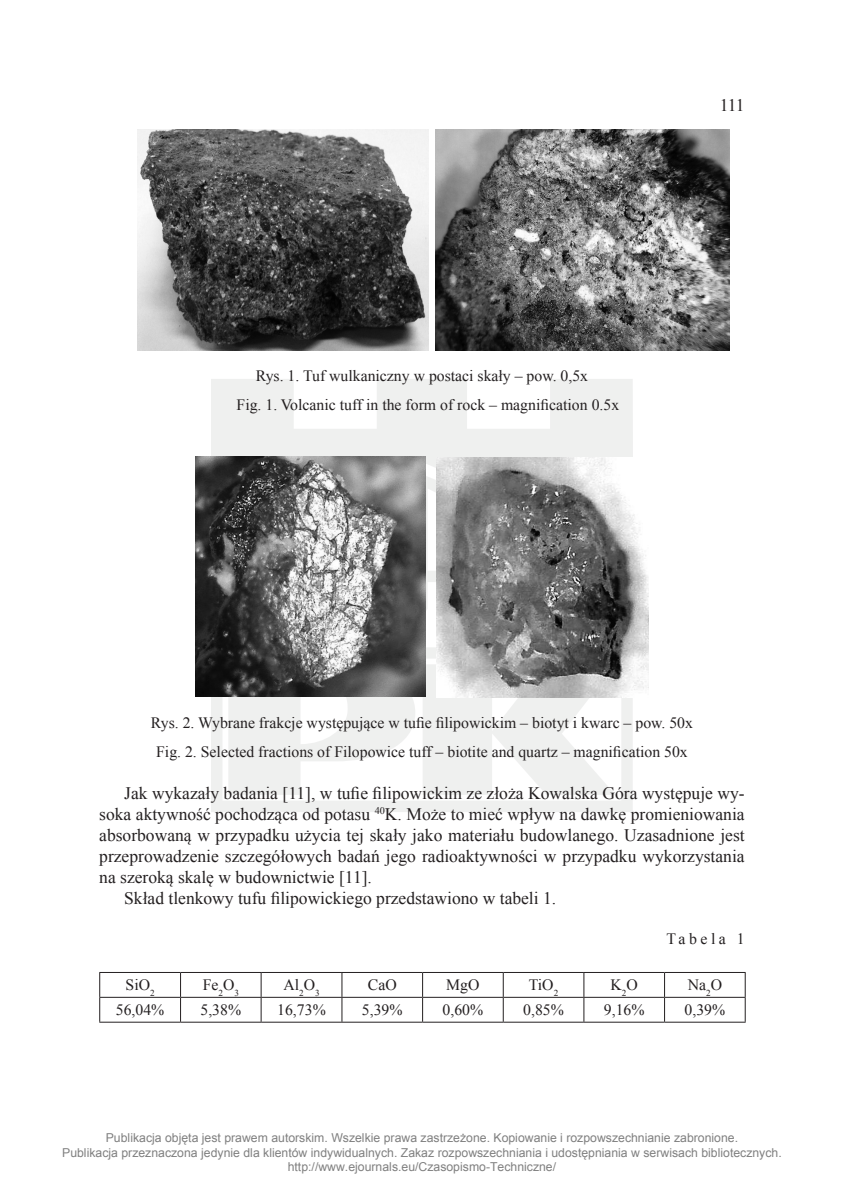
<style>
.page{position:relative;width:844px;height:1191px;background:#fff}
.page>*{position:absolute;margin:0;border:0;box-sizing:border-box;transform-origin:0 0}
.tekst_cz{font:17.5px/21px "Times New Roman";color:#231f20;text-align:justify}
.ryc__cz{font:15.75px "Times New Roman";color:#231f20}
.tablica_cz{font:15.75px "Times New Roman";letter-spacing:.22em;color:#231f20}
.t1{font:12.25px/14.7px "Arial";color:#808080;text-align:center}
.s1{font-style:inherit}
</style>
<div class="page">
<svg style="left:211px;top:379px;width:421px;height:433px;fill:#eff0ef"></svg>
<img style="left:138px;top:129px;width:290px;height:221px">
<img style="left:435px;top:130px;width:294px;height:220px">
<img style="left:195px;top:457px;width:230px;height:240px">
<img style="left:436px;top:457px;width:212px;height:240px">
<hr style="left:99px;top:972px;width:81px;height:1px;background:#231f20">
<hr style="left:180px;top:972px;width:81px;height:1px;background:#231f20">
<hr style="left:261px;top:972px;width:81px;height:1px;background:#231f20">
<hr style="left:342px;top:972px;width:80px;height:1px;background:#231f20">
<hr style="left:422px;top:972px;width:81px;height:1px;background:#231f20">
<hr style="left:503px;top:972px;width:80px;height:1px;background:#231f20">
<hr style="left:583px;top:972px;width:81px;height:1px;background:#231f20">
<hr style="left:664px;top:972px;width:81px;height:1px;background:#231f20">
<hr style="left:99px;top:997px;width:81px;height:1px;background:#231f20">
<hr style="left:180px;top:997px;width:81px;height:1px;background:#231f20">
<hr style="left:261px;top:997px;width:81px;height:1px;background:#231f20">
<hr style="left:342px;top:997px;width:80px;height:1px;background:#231f20">
<hr style="left:422px;top:997px;width:81px;height:1px;background:#231f20">
<hr style="left:503px;top:997px;width:80px;height:1px;background:#231f20">
<hr style="left:583px;top:997px;width:81px;height:1px;background:#231f20">
<hr style="left:664px;top:997px;width:81px;height:1px;background:#231f20">
<hr style="left:99px;top:1021px;width:81px;height:1px;background:#231f20">
<hr style="left:180px;top:1021px;width:81px;height:1px;background:#231f20">
<hr style="left:261px;top:1021px;width:81px;height:1px;background:#231f20">
<hr style="left:342px;top:1021px;width:80px;height:1px;background:#231f20">
<hr style="left:422px;top:1021px;width:81px;height:1px;background:#231f20">
<hr style="left:503px;top:1021px;width:80px;height:1px;background:#231f20">
<hr style="left:583px;top:1021px;width:81px;height:1px;background:#231f20">
<hr style="left:664px;top:1021px;width:81px;height:1px;background:#231f20">
<svg style="left:99px;top:973px;width:1px;height:48px"></svg>
<svg style="left:180px;top:973px;width:1px;height:48px"></svg>
<svg style="left:260px;top:973px;width:1px;height:48px"></svg>
<svg style="left:341px;top:973px;width:1px;height:48px"></svg>
<svg style="left:422px;top:973px;width:1px;height:48px"></svg>
<svg style="left:502px;top:973px;width:1px;height:48px"></svg>
<svg style="left:583px;top:973px;width:1px;height:48px"></svg>
<svg style="left:664px;top:973px;width:1px;height:48px"></svg>
<svg style="left:744px;top:973px;width:1px;height:48px"></svg>
<p class="tekst_cz" style="left:719px;top:95px;width:26px">111</p>
<p class="ryc__cz" style="left:256px;top:365px;width:334px">Rys. 1. Tuf wulkaniczny w postaci skały – pow. 0,5x</p>
<p class="ryc__cz" style="left:236px;top:394px;width:384px">Fig. 1. Volcanic tuff in the form of rock <span class="s1">–</span> magnification 0.5x</p>
<p class="ryc__cz" style="left:151px;top:712px;width:543px">Rys. 2. Wybrane frakcje występujące w tufie filipowickim – biotyt i kwarc – pow. 50x</p>
<p class="ryc__cz" style="left:156px;top:741px;width:533px">Fig. 2. Selected fractions of Filopowice tuff – biotite and quartz – magnification 50x</p>
<p class="tekst_cz" style="left:99px;top:782px;width:646px;text-indent:25px">Jak wykazały badania [11], w tufie filipowickim ze złoża Kowalska Góra występuje wy&shy;soka aktywność pochodząca od potasu <sup>40</sup>K. Może to mieć wpływ na dawkę promieniowania absorbowaną w przypadku użycia tej skały jako materiału budowlanego. Uzasadnione jest przeprowadzenie szczegółowych badań jego radioaktywności w przypadku wykorzystania na szeroką skalę w budownictwie [11].</p>
<p class="tekst_cz" style="left:124px;top:887px;width:433px">Skład tlenkowy tufu filipowickiego przedstawiono w tabeli 1.</p>
<p class="tablica_cz" style="left:666px;top:928px;width:80px">Tabela 1</p>
<p class="ryc__cz" style="left:125px;top:974px;width:31px">SiO<sub>2</sub></p>
<p class="ryc__cz" style="left:203px;top:974px;width:38px">Fe<sub>2</sub>O<sub>3</sub></p>
<p class="ryc__cz" style="left:283px;top:974px;width:38px">Al<sub>2</sub>O<sub>3</sub></p>
<p class="ryc__cz" style="left:368px;top:974px;width:30px">CaO</p>
<p class="ryc__cz" style="left:446px;top:974px;width:35px">MgO</p>
<p class="ryc__cz" style="left:528px;top:974px;width:31px">TiO<sub>2</sub></p>
<p class="ryc__cz" style="left:610px;top:974px;width:29px">K<sub>2</sub>O</p>
<p class="ryc__cz" style="left:687px;top:974px;width:36px">Na<sub>2</sub>O</p>
<p class="ryc__cz" style="left:116px;top:999px;width:50px">56,04%</p>
<p class="ryc__cz" style="left:200px;top:999px;width:42px">5,38%</p>
<p class="ryc__cz" style="left:277px;top:999px;width:50px">16,73%</p>
<p class="ryc__cz" style="left:362px;top:999px;width:42px">5,39%</p>
<p class="ryc__cz" style="left:442px;top:999px;width:42px">0,60%</p>
<p class="ryc__cz" style="left:523px;top:999px;width:42px">0,85%</p>
<p class="ryc__cz" style="left:603px;top:999px;width:42px">9,16%</p>
<p class="ryc__cz" style="left:684px;top:999px;width:42px">0,39%</p>
<p class="t1" style="left:62px;top:1130px;width:721px">Publikacja objęta jest prawem autorskim. Wszelkie prawa zastrzeżone. Kopiowanie i rozpowszechnianie zabronione.<br>Publikacja przeznaczona jedynie dla klientów indywidualnych. Zakaz rozpowszechniania i udostępniania w serwisach bibliotecznych. http://www.ejournals.eu/Czasopismo-Techniczne/</p>
</div>
